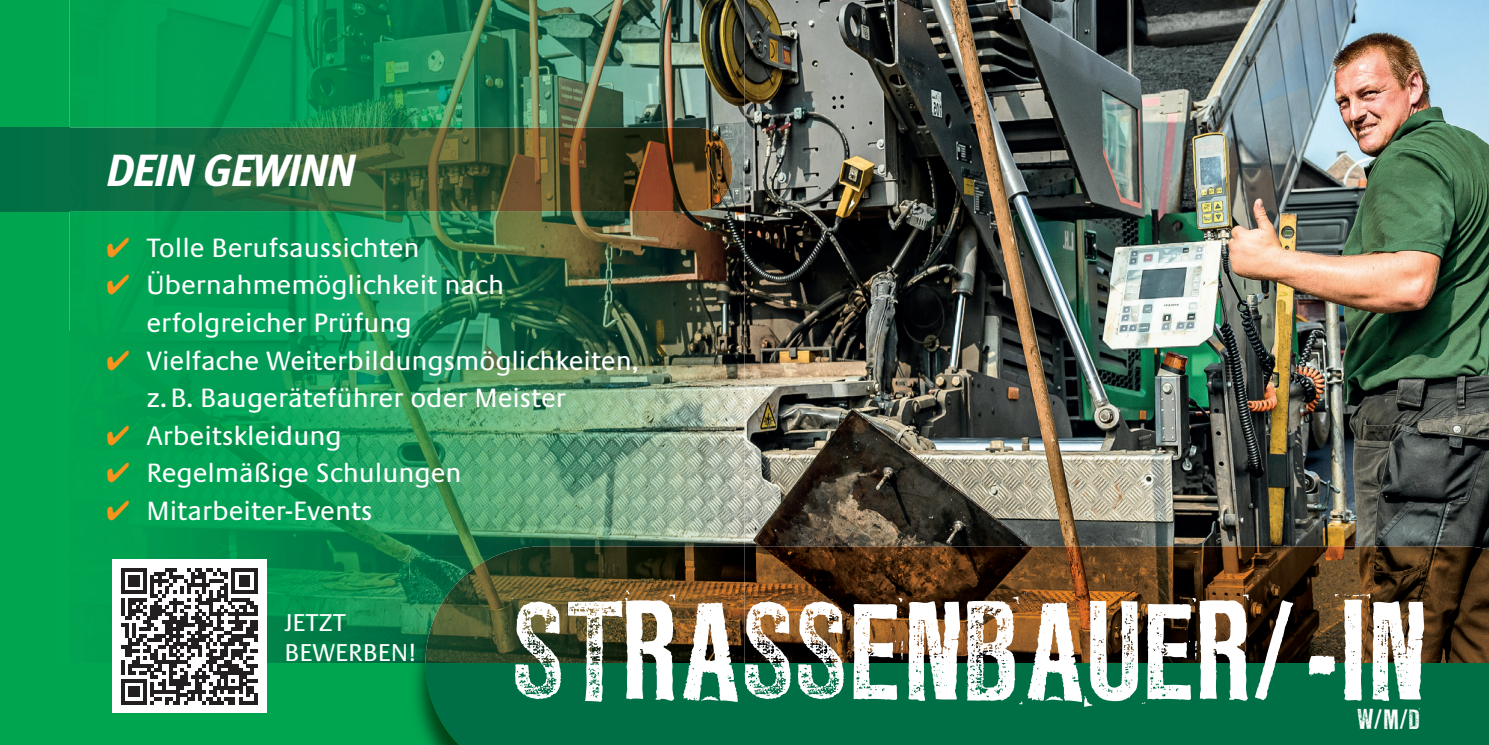
<style>
.page{position:relative;width:1489px;height:745px;background:#fff}
.page>*{position:absolute;margin:0;border:0;box-sizing:border-box;transform-origin:0 0}
.t1{font:124.75px "LL Rubber Grotesque OTF";letter-spacing:-.03em;color:#fff}
.t2{font:italic 700 45px "Meta";letter-spacing:-.02em;color:#fff}
.t3{font:27.5px/37.5px "Praxis";color:#fff}
.t4{font:25.25px/30px "Praxis";color:#fff}
.t5{font:25px "LL Rubber Grotesque OTF";color:#fff}
.s1{color:#f7931d}
</style>
<div class="page">
<img style="left:744px;top:0;width:744px;height:546px">
<div style="left:0;top:0;width:69px;height:662px;background:#00a54f"></div>
<img style="left:69px;top:0;width:675px;height:331px">
<img style="left:322px;top:331px;width:422px;height:248px">
<img style="left:69px;top:331px;width:253px;height:331px">
<img style="left:322px;top:579px;width:87px;height:83px">
<div style="left:0;top:662px;width:1488px;height:82px;background:#00a54f"></div>
<img style="left:409px;top:556px;width:16px;height:106px">
<img style="left:425px;top:546px;width:1063px;height:116px">
<div style="left:425px;top:662px;width:1063px;height:82px;background:#016f45"></div>
<div style="left:0;top:128px;width:69px;height:83px;background:#036f45"></div>
<img style="left:69px;top:128px;width:675px;height:83px">
<div style="left:112px;top:559px;width:154px;height:153px;background:#fff"></div>
<svg style="left:121px;top:568px;width:136px;height:136px"></svg>
<h2 class="t2" style="left:106px;top:143px;width:250px">DEIN GEWINN</h2>
<p class="t3" style="left:106px;top:229px;width:315px"><span class="s1">✔</span> Tolle Berufsaussichten</p>
<p class="t3" style="left:146px;top:267px;width:359px;text-indent:-40px"><span class="s1">✔</span> Übernahmemöglichkeit nach erfolgreicher Prüfung</p>
<p class="t3" style="left:146px;top:342px;width:493px;text-indent:-40px"><span class="s1">✔</span> Vielfache Weiterbildungsmöglichkeiten, z. B. Baugeräteführer oder Meister</p>
<p class="t3" style="left:106px;top:417px;width:237px"><span class="s1">✔</span> Arbeitskleidung</p>
<p class="t3" style="left:106px;top:454px;width:357px"><span class="s1">✔</span> Regelmäßige Schulungen</p>
<p class="t3" style="left:106px;top:492px;width:268px"><span class="s1">✔</span> Mitarbeiter-Events</p>
<p class="t4" style="left:284px;top:608px;width:132px">JETZT<br>BEWERBEN!</p>
<h1 class="t1" style="left:511px;top:574px;width:919px">STRASSENBAUER/-IN</h1>
<p class="t5" style="left:1356px;top:703px;width:65px">W/M/D</p>
</div>
